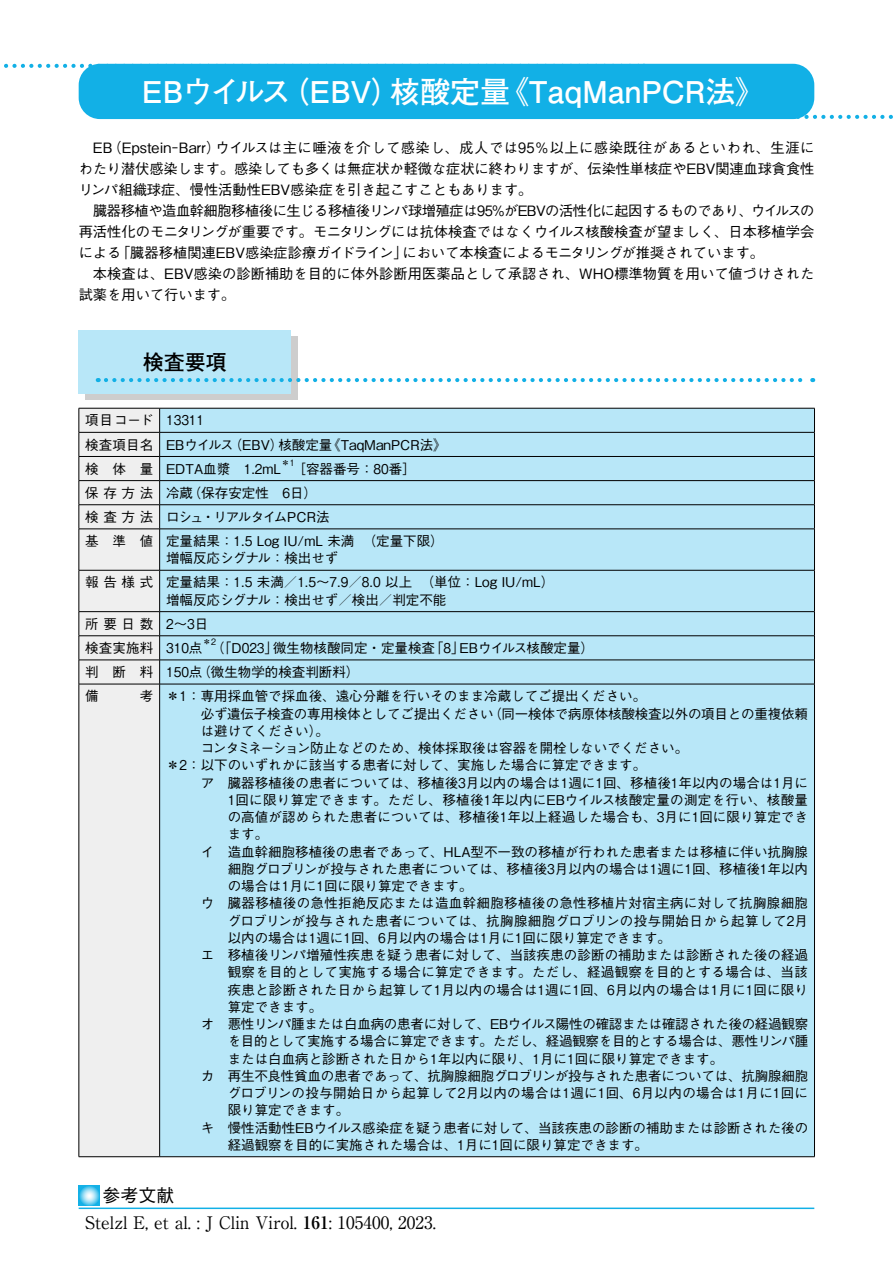
<style>
.page{position:relative;width:893px;height:1263px;background:#fff}
.page>*{position:absolute;margin:0;border:0;box-sizing:border-box;transform-origin:0 0}
.t1{font:700 30px "Futo Go B101 Pro";color:#fff}
.t2{font:700 21px "Futo Go B101 Pro";color:#000}
.t3{font:500 18px "Gothic BBB Pro";color:#000}
.t4{font:17.25px "Ryumin Pro";color:#000}
.t5{font:500 14.25px/21px "Gothic BBB Pro";color:#000}
.t6{font:500 13.5px/24.2px "Gothic BBB Pro";color:#000}
.t7{font:500 13.5px "Gothic BBB Pro";letter-spacing:.03em;color:#000}
.t8{font:500 13.5px "Gothic BBB Pro";letter-spacing:.025em;color:#000}
.t9{font:500 13.5px "Gothic BBB Pro";letter-spacing:.02em;color:#000}
.t10{font:500 13.5px "Gothic BBB Pro";letter-spacing:.025em;color:#000;scale:.9 1}
.t11{font:500 13.5px "Gothic BBB Pro";letter-spacing:-.02em;color:#000}
.t12{font:500 8.7px "Gothic BBB Pro";color:#000}
.s1{font-weight:700}
</style>
<div class="page">
<hr style="left:79px;top:1207px;width:735px;height:2px;background:#12b0e6">
<svg style="left:79px;top:1185px;width:20px;height:21px"></svg>
<svg style="left:4px;top:64px;width:92px;height:4px"></svg>
<svg style="left:797px;top:115px;width:96px;height:4px"></svg>
<div style="left:79px;top:64px;width:735px;height:55px;background:#12b0e6;border-radius:21px"></div>
<div style="left:85px;top:336px;width:213px;height:64px;background:#cdcdcd"></div>
<div style="left:79px;top:330px;width:212px;height:64px;background:#b8e7f8"></div>
<svg style="left:106px;top:378px;width:707px;height:4px"></svg>
<div style="left:80px;top:409px;width:79px;height:747px;background:#efefef"></div>
<div style="left:160px;top:409px;width:654px;height:747px;background:#b8e7f8"></div>
<hr style="left:79px;top:408px;width:81px;height:1px;background:#000">
<hr style="left:160px;top:408px;width:655px;height:1px;background:#000">
<hr style="left:79px;top:432px;width:81px;height:1px;background:#000">
<hr style="left:160px;top:432px;width:655px;height:1px;background:#000">
<hr style="left:79px;top:456px;width:81px;height:1px;background:#000">
<hr style="left:160px;top:456px;width:655px;height:1px;background:#000">
<hr style="left:79px;top:480px;width:81px;height:1px;background:#000">
<hr style="left:160px;top:480px;width:655px;height:1px;background:#000">
<hr style="left:79px;top:504px;width:81px;height:1px;background:#000">
<svg style="left:79px;top:408px;width:1px;height:121px"></svg>
<hr style="left:160px;top:504px;width:655px;height:1px;background:#000">
<svg style="left:159px;top:408px;width:1px;height:121px"></svg>
<svg style="left:814px;top:408px;width:1px;height:121px"></svg>
<hr style="left:79px;top:529px;width:81px;height:1px;background:#000">
<hr style="left:79px;top:529px;width:1px;height:41px;background:#000">
<hr style="left:160px;top:529px;width:655px;height:1px;background:#000">
<hr style="left:159px;top:529px;width:1px;height:41px;background:#000">
<hr style="left:814px;top:529px;width:1px;height:41px;background:#000">
<hr style="left:79px;top:570px;width:81px;height:1px;background:#000">
<hr style="left:79px;top:570px;width:1px;height:41px;background:#000">
<hr style="left:160px;top:570px;width:655px;height:1px;background:#000">
<hr style="left:159px;top:570px;width:1px;height:41px;background:#000">
<hr style="left:814px;top:570px;width:1px;height:41px;background:#000">
<hr style="left:79px;top:611px;width:81px;height:1px;background:#000">
<hr style="left:160px;top:611px;width:655px;height:1px;background:#000">
<hr style="left:79px;top:635px;width:81px;height:1px;background:#000">
<hr style="left:160px;top:635px;width:655px;height:1px;background:#000">
<hr style="left:79px;top:660px;width:81px;height:1px;background:#000">
<svg style="left:79px;top:612px;width:1px;height:72px"></svg>
<hr style="left:160px;top:660px;width:655px;height:1px;background:#000">
<svg style="left:159px;top:612px;width:1px;height:72px"></svg>
<svg style="left:814px;top:612px;width:1px;height:72px"></svg>
<hr style="left:79px;top:684px;width:81px;height:1px;background:#000">
<hr style="left:79px;top:684px;width:1px;height:472px;background:#000">
<hr style="left:160px;top:684px;width:655px;height:1px;background:#000">
<hr style="left:159px;top:684px;width:1px;height:472px;background:#000">
<hr style="left:814px;top:684px;width:1px;height:472px;background:#000">
<hr style="left:79px;top:1156px;width:81px;height:1px;background:#000">
<hr style="left:160px;top:1156px;width:655px;height:1px;background:#000">
<h1 class="t1" style="left:142px;top:67px;width:625px">EBウイルス（EBV）核酸定量《TaqManPCR法》</h1>
<p class="t5" style="left:79px;top:135px;width:737px">　EB（Epstein－Barr）ウイルスは主に唾液を介して感染し、成人では95％以上に感染既往があるといわれ、生涯にわたり潜伏感染します。感染しても多くは無症状か軽微な症状に終わりますが、伝染性単核症やEBV関連血球貪食性リンパ組織球症、慢性活動性EBV感染症を引き起こすこともあります。<br>　臓器移植や造血幹細胞移植後に生じる移植後リンパ球増殖症は95%がEBVの活性化に起因するものであり、ウイルスの再活性化のモニタリングが重要です。モニタリングには抗体検査ではなくウイルス核酸検査が望ましく、日本移植学会による「臓器移植関連EBV感染症診療ガイドライン」において本検査によるモニタリングが推奨されています。<br>　本検査は、EBV感染の診断補助を目的に体外診断用医薬品として承認され、WHO標準物質を用いて値づけされた試薬を用いて行います。</p>
<h2 class="t2" style="left:143px;top:345px;width:85px">検査要項</h2>
<p class="t6" style="left:85px;top:407px;width:363px">項目コード 13311<br>検査項目名 EBウイルス（EBV）核酸定量《TaqManPCR法》検 体 量 EDTA血漿　1.2mL</p>
<p class="t12" style="left:281px;top:455px;width:15px">＊1</p>
<p class="t6" style="left:85px;top:455px;width:360px;text-indent:207px">［容器番号：80番］<br>保存方法 冷蔵（保存安定性　6日）<br>検査方法 ロシュ・リアルタイムPCR法<br>基 準 値 定量結果：1.5 Log IU/mL 未満　（定量下限）</p>
<p class="t6" style="left:85px;top:544px;width:470px;text-indent:81px">増幅反応シグナル：検出せず<br>報告様式 定量結果：1.5 未満／1.5～7.9／8.0 以上　（単位：Log IU/mL）</p>
<p class="t6" style="left:85px;top:586px;width:363px;text-indent:81px">増幅反応シグナル：検出せず／検出／判定不能所要日数 2～3日<br>検査実施料 310点</p>
<p class="t12" style="left:202px;top:635px;width:15px">＊2</p>
<p class="t6" style="left:85px;top:634px;width:510px;text-indent:126px">（｢D023｣微生物核酸同定・定量検査｢8｣EBウイルス核酸定量）判 断 料 150点（微生物学的検査判断料）<br>備</p>
<p class="t6" style="left:140px;top:682px;width:508px">考 ＊1： 専用採血管で採血後、遠心分離を行いそのまま冷蔵してご提出ください。</p>
<p class="t6" style="left:201px;top:700px;width:609px">必ず遺伝子検査の専用検体としてご提出ください（同一検体で病原体核酸検査以外の項目との重複依頼</p>
<p class="t6" style="left:201px;top:717px;width:130px">は避けてください）。</p>
<p class="t6" style="left:201px;top:734px;width:489px">コンタミネーション防止などのため、検体採取後は容器を開栓しないでください。</p>
<p class="t6" style="left:166px;top:751px;width:482px">＊2： 以下のいずれかに該当する患者に対して、実施した場合に算定できます。</p>
<p class="t6" style="left:201px;top:769px;width:609px">ア　 臓器移植後の患者については、移植後3月以内の場合は1週に1回、移植後1年以内の場合は1月に</p>
<p class="t10" style="left:228px;top:789px;width:646px">1回に限り算定できます。ただし、移植後1年以内にEBウイルス核酸定量の測定を行い、核酸量</p>
<p class="t6" style="left:228px;top:803px;width:582px">の高値が認められた患者については、移植後1年以上経過した場合も、3月に1回に限り算定でき</p>
<p class="t6" style="left:228px;top:820px;width:42px">ます。</p>
<p class="t6" style="left:201px;top:838px;width:609px">イ　 造血幹細胞移植後の患者であって、HLA型不一致の移植が行われた患者または移植に伴い抗胸腺</p>
<p class="t6" style="left:228px;top:855px;width:582px">細胞グロブリンが投与された患者については、移植後3月以内の場合は1週に1回、移植後1年以内</p>
<p class="t6" style="left:228px;top:872px;width:246px">の場合は1月に1回に限り算定できます。</p>
<p class="t8" style="left:201px;top:892px;width:609px">ウ　 臓器移植後の急性拒絶反応または造血幹細胞移植後の急性移植片対宿主病に対して抗胸腺細胞</p>
<p class="t7" style="left:228px;top:909px;width:582px">グロブリンが投与された患者については、抗胸腺細胞グロブリンの投与開始日から起算して2月</p>
<p class="t6" style="left:228px;top:924px;width:445px">以内の場合は1週に1回、6月以内の場合は1月に1回に限り算定できます。</p>
<p class="t6" style="left:201px;top:941px;width:609px">エ　 移植後リンパ増殖性疾患を疑う患者に対して、当該疾患の診断の補助または診断された後の経過</p>
<p class="t8" style="left:228px;top:961px;width:582px">観察を目的として実施する場合に算定できます。ただし、経過観察を目的とする場合は、当該</p>
<p class="t9" style="left:228px;top:978px;width:582px">疾患と診断された日から起算して1月以内の場合は1週に1回、6月以内の場合は1月に1回に限り</p>
<p class="t6" style="left:228px;top:993px;width:96px">算定できます。</p>
<p class="t6" style="left:201px;top:1010px;width:609px">オ　 悪性リンパ腫または白血病の患者に対して、EBウイルス陽性の確認または確認された後の経過観察</p>
<p class="t11" style="left:228px;top:1030px;width:582px">を目的として実施する場合に算定できます。ただし、経過観察を目的とする場合は、悪性リンパ腫</p>
<p class="t6" style="left:228px;top:1045px;width:497px">または白血病と診断された日から1年以内に限り、1月に1回に限り算定できます。</p>
<p class="t6" style="left:201px;top:1062px;width:609px">カ　 再生不良性貧血の患者であって、抗胸腺細胞グロブリンが投与された患者については、抗胸腺細胞</p>
<p class="t7" style="left:228px;top:1082px;width:582px">グロブリンの投与開始日から起算して2月以内の場合は1週に1回、6月以内の場合は1月に1回に</p>
<p class="t6" style="left:228px;top:1096px;width:123px">限り算定できます。</p>
<p class="t6" style="left:201px;top:1114px;width:609px">キ　 慢性活動性EBウイルス感染症を疑う患者に対して、当該疾患の診断の補助または診断された後の</p>
<p class="t6" style="left:228px;top:1131px;width:422px">経過観察を目的に実施された場合は、1月に1回に限り算定できます。</p>
<h3 class="t3" style="left:103px;top:1181px;width:73px">参考文献</h3>
<p class="t4" style="left:85px;top:1208px;width:352px">Stelzl E, et al. : J Clin Virol. <span class="s1">161</span>: 105400, 2023.</p>
</div>
